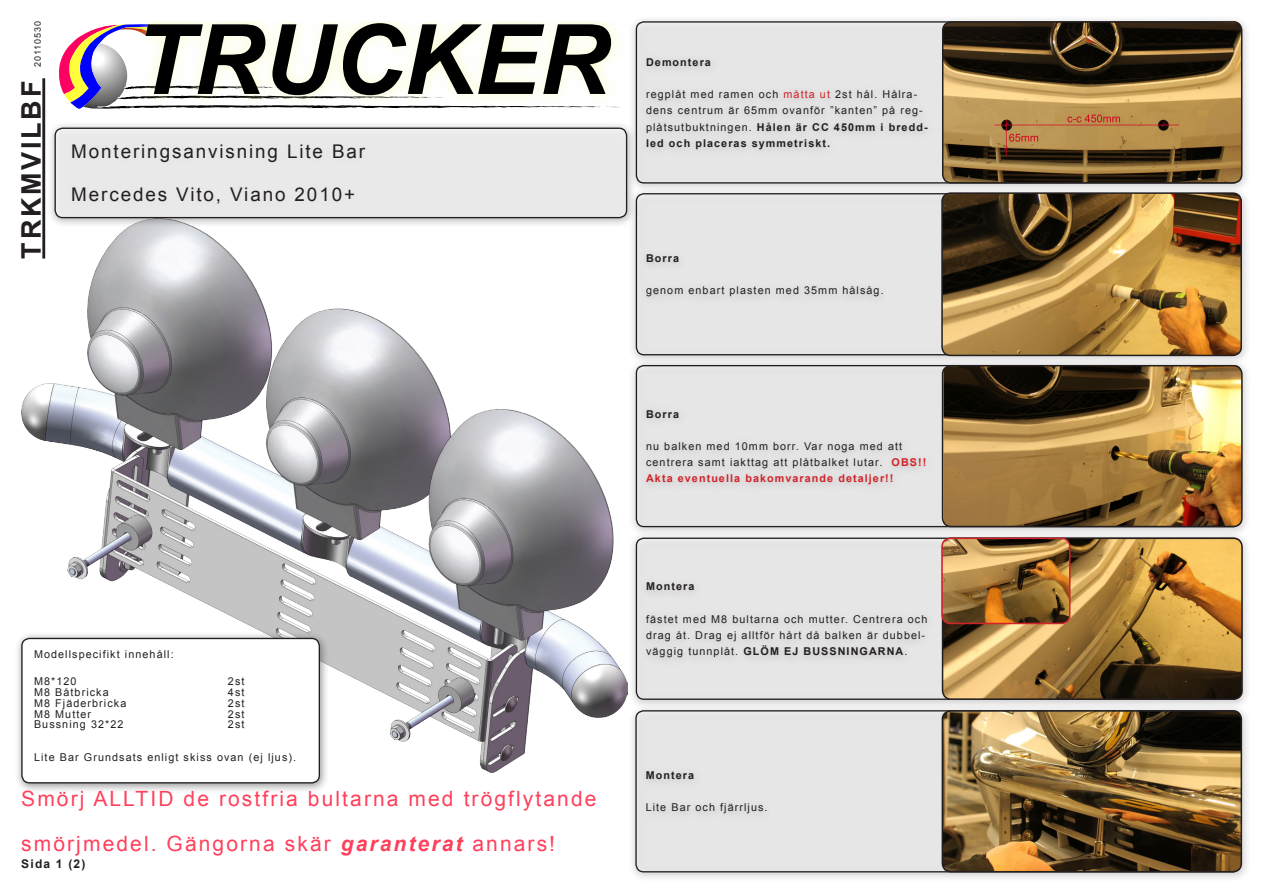
<style>
.page{position:relative;width:1263px;height:893px;background:#fff}
.page>*{position:absolute;margin:0;border:0;box-sizing:border-box;transform-origin:0 0}
.t1{font:italic 700 97.2px "Arial";color:#000}
.t2{font:700 27px "Arial";letter-spacing:.1em;color:#231f20}
.t3{font:21px/45px "Arial";letter-spacing:.1em;color:#ff405c}
.t4{font:18.9px "Arial";letter-spacing:.1em;color:#231f20}
.t5{font:700 12px "Arial";color:#231f20}
.t6{font:10.8px/16.2px "Arial";letter-spacing:.1em;color:#231f20}
.t7{font:700 10.8px "Arial";letter-spacing:.1em;color:#231f20}
.t8{font:9px "Arial";letter-spacing:.1em;color:#231f20}
.s1{color:#d1232a}
.s2{font-weight:700}
.s3{font-weight:700;font-style:italic}
.s4{font-weight:700;color:#d1232a}
</style>
<div class="page">
<svg style="left:59px;top:25px;width:56px;height:84px"></svg>
<img style="left:115px;top:21px;width:505px;height:88px">
<hr style="left:42px;top:78px;width:3px;height:181px;background:#231f20">
<img style="left:22px;top:218px;width:605px;height:555px">
<div style="left:14px;top:631px;width:315px;height:162px;background:#231f20;opacity:.47"></div>
<div style="left:22px;top:638px;width:297px;height:145px;background:#fff;border-radius:8px"></div>
<div style="left:21px;top:638px;width:299px;height:145px;border:1px solid #231f20;border-radius:8px"></div>
<div style="left:47px;top:121px;width:589px;height:107px;background:#231f20;opacity:.47"></div>
<div style="left:55px;top:128px;width:571px;height:90px;background:#e9e9e9;border-radius:8px"></div>
<div style="left:55px;top:128px;width:572px;height:90px;border:1px solid #231f20;border-radius:8px"></div>
<div style="left:628px;top:15px;width:623px;height:179px;background:#231f20;opacity:.47"></div>
<div style="left:636px;top:22px;width:605px;height:161px;background:#e6e6e6;border-radius:8px"></div>
<img style="left:943px;top:22px;width:299px;height:161px">
<div style="left:942px;top:21px;width:300px;height:163px;border:2px solid #231f20;border-radius:9px"></div>
<div style="left:628px;top:187px;width:623px;height:178px;background:#231f20;opacity:.47"></div>
<div style="left:636px;top:194px;width:605px;height:161px;background:#e6e6e6;border-radius:8px"></div>
<img style="left:942px;top:193px;width:299px;height:162px">
<div style="left:941px;top:192px;width:301px;height:164px;border:2px solid #231f20;border-radius:9px"></div>
<div style="left:628px;top:359px;width:623px;height:178px;background:#231f20;opacity:.47"></div>
<div style="left:636px;top:366px;width:605px;height:161px;background:#e6e6e6;border-radius:8px"></div>
<img style="left:943px;top:366px;width:299px;height:160px">
<div style="left:942px;top:365px;width:301px;height:162px;border:2px solid #231f20;border-radius:9px"></div>
<div style="left:628px;top:531px;width:623px;height:179px;background:#231f20;opacity:.47"></div>
<div style="left:636px;top:538px;width:605px;height:161px;background:#e6e6e6;border-radius:8px"></div>
<img style="left:942px;top:538px;width:300px;height:161px">
<div style="left:942px;top:538px;width:301px;height:162px;border:2px solid #231f20;border-radius:9px"></div>
<img style="left:942px;top:538px;width:128px;height:85px">
<div style="left:941px;top:538px;width:129px;height:86px;border:2px solid #d1232a;border-radius:9px"></div>
<div style="left:628px;top:704px;width:622px;height:178px;background:#231f20;opacity:.47"></div>
<div style="left:636px;top:711px;width:605px;height:161px;background:#e6e6e6;border-radius:8px"></div>
<img style="left:942px;top:711px;width:299px;height:161px">
<div style="left:941px;top:710px;width:301px;height:162px;border:2px solid #231f20;border-radius:9px"></div>
<p class="t8" style="left:32px;top:67px;width:47px;rotate:-90deg">20110530</p>
<p class="t2" style="left:13px;top:259px;width:179px;rotate:-90deg">TRKMVILBF</p>
<p class="t1" style="left:134px;top:-6px;width:477px">TRUCKER</p>
<p class="t4" style="left:71px;top:139px;width:295px">Monteringsanvisning Lite Bar</p>
<p class="t4" style="left:71px;top:182px;width:285px">Mercedes Vito, Viano 2010+</p>
<p class="t7" style="left:646px;top:55px;width:66px">Demontera</p>
<p class="t6" style="left:646px;top:86px;width:283px">regplåt med ramen och <span class="s1">måtta ut</span> 2st hål. Hålra&shy;dens centrum är 65mm ovanför ”kanten” på reg&shy;plåtsutbuktningen. <span class="s2">Hålen är CC 450mm i bredd&shy;led och placeras symmetriskt.</span></p>
<p class="t7" style="left:646px;top:251px;width:35px">Borra</p>
<p class="t6" style="left:646px;top:283px;width:239px">genom enbart plasten med 35mm hålsåg.</p>
<p class="t6" style="left:34px;top:647px;width:141px">Modellspecifikt innehåll:</p>
<p class="t6" style="left:34px;top:674px;width:44px">M8*120</p>
<p class="t6" style="left:228px;top:674px;width:18px">2st</p>
<p class="t6" style="left:34px;top:684px;width:76px">M8 Båtbricka</p>
<p class="t6" style="left:228px;top:684px;width:18px">4st</p>
<p class="t6" style="left:34px;top:695px;width:94px">M8 Fjäderbricka</p>
<p class="t6" style="left:228px;top:695px;width:18px">2st</p>
<p class="t6" style="left:34px;top:706px;width:59px">M8 Mutter</p>
<p class="t6" style="left:228px;top:706px;width:18px">2st</p>
<p class="t6" style="left:34px;top:717px;width:91px">Bussning 32*22</p>
<p class="t6" style="left:228px;top:717px;width:18px">2st</p>
<p class="t6" style="left:34px;top:749px;width:264px">Lite Bar Grundsats enligt skiss ovan (ej ljus).</p>
<p class="t3" style="left:21px;top:776px;width:577px">Smörj ALLTID de rostfria bultarna med trögflytande smörjmedel. Gängorna skär <span class="s3">garanterat</span> annars!</p>
<p class="t5" style="left:21px;top:855px;width:66px">Sida 1 (2)</p>
<p class="t7" style="left:646px;top:407px;width:35px">Borra</p>
<p class="t6" style="left:646px;top:438px;width:282px">nu balken med 10mm borr. Var noga med att centrera samt iakttag att plåtbalket lutar. <span class="s4">OBS!!<br>Akta eventuella bakomvarande detaljer!!</span></p>
<p class="t7" style="left:646px;top:579px;width:50px">Montera</p>
<p class="t6" style="left:646px;top:611px;width:283px">fästet med M8 bultarna och mutter. Centrera och drag åt. Drag ej alltför hårt då balken är dubbel&shy;väggig tunnplåt. <span class="s2">GLÖM EJ BUSSNINGARNA</span>.</p>
<p class="t7" style="left:646px;top:768px;width:50px">Montera</p>
<p class="t6" style="left:646px;top:800px;width:123px">Lite Bar och fjärrljus.</p>
</div>
